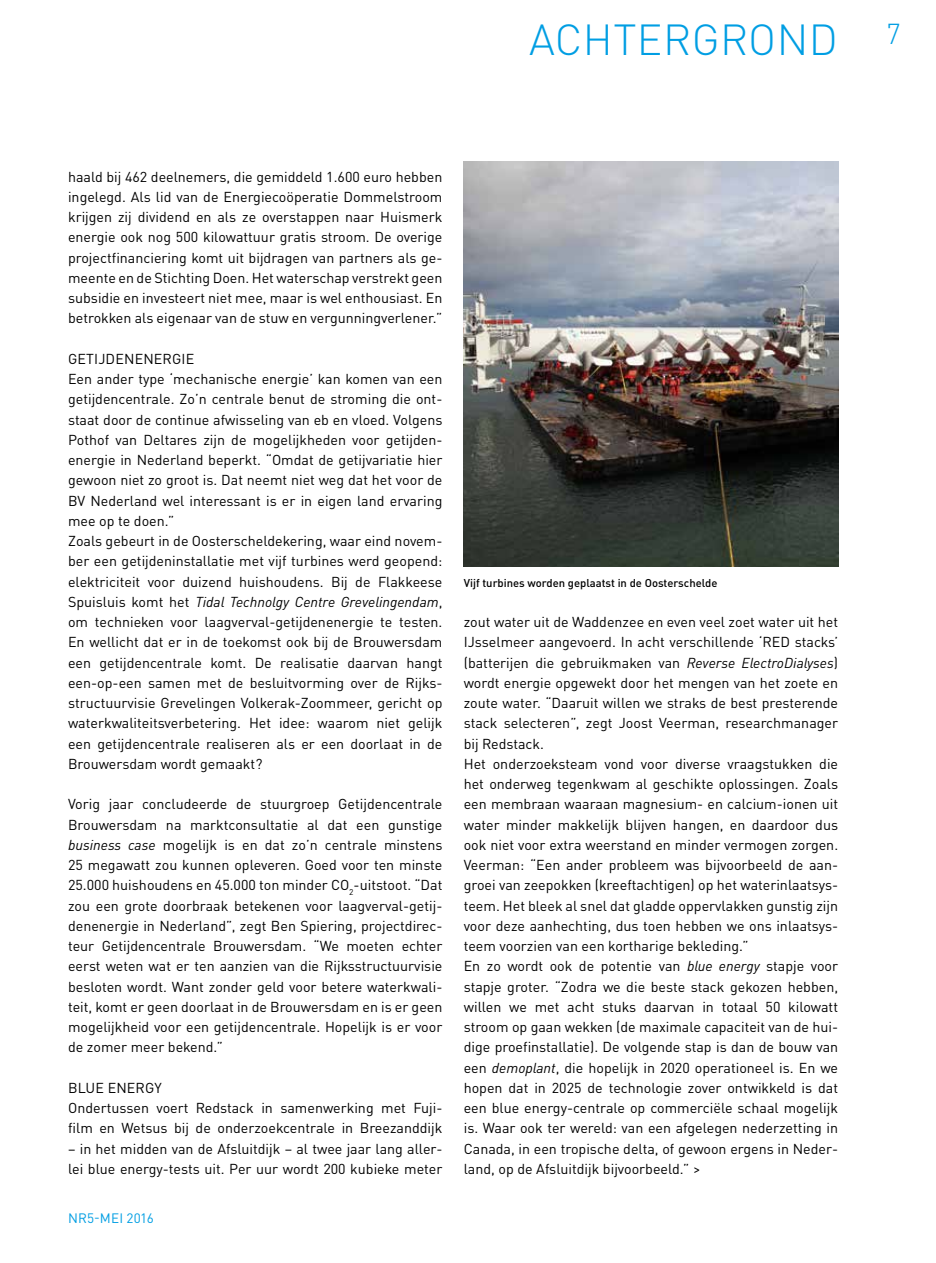
<style>
.page{position:relative;width:936px;height:1263px;background:#fff}
.page>*{position:absolute;margin:0;border:0;box-sizing:border-box;transform-origin:0 0}
.t1{font:300 42.9px "DIN Pro";letter-spacing:.01em;color:#009ee3}
.t2{font:14.25px/20.2px "DIN Pro";color:#000}
.t3{font:13.5px "DIN Pro";letter-spacing:.01em;color:#009ee3}
.t4{font:500 11.25px "DIN Pro";color:#000}
.s1{font-style:italic}
</style>
<div class="page">
<img style="left:463px;top:162px;width:375px;height:404px">
<h1 class="t1" style="left:529px;top:6px;width:373px">ACHTERGROND <sup>7</sup></h1>
<p class="t2" style="left:68px;top:165px;width:376px;text-align:justify">haald bij 462 deelnemers, die gemiddeld 1.600 euro hebben ingelegd. Als lid van de Energiecoöperatie Dommelstroom krijgen zij dividend en als ze overstappen naar Huismerk energie ook nog 500 kilowattuur gratis stroom. De overige projectfinanciering komt uit bijdragen van partners als ge&shy;meente en de Stichting Doen. Het waterschap verstrekt geen subsidie en investeert niet mee, maar is wel enthousiast. En betrokken als eigenaar van de stuw en vergunningverlener.”</p>
<p class="t2" style="left:68px;top:347px;width:376px">GETIJDENENERGIE<br>Een ander type ‘mechanische energie’ kan komen van een getijdencentrale. Zo’n centrale benut de stroming die ont&shy;staat door de continue afwisseling van eb en vloed. Volgens Pothof van Deltares zijn de mogelijkheden voor getijden&shy;energie in Nederland beperkt. “Omdat de getijvariatie hier gewoon niet zo groot is. Dat neemt niet weg dat het voor de BV Nederland wel interessant is er in eigen land ervaring mee op te doen.”<br>Zoals gebeurt in de Oosterscheldekering, waar eind novem&shy;ber een getijdeninstallatie met vijf turbines werd geopend: elektriciteit voor duizend huishoudens. Bij de Flakkeese Spuisluis komt het <span class="s1">Tidal Technolgy Centre Grevelingendam</span>, om technieken voor laagverval-getijdenenergie te testen.<br>En wellicht dat er in de toekomst ook bij de Brouwersdam een getijdencentrale komt. De realisatie daarvan hangt een-op-een samen met de besluitvorming over de Rijks&shy;structuurvisie Grevelingen Volkerak-Zoommeer, gericht op waterkwaliteitsverbetering. Het idee: waarom niet gelijk een getijdencentrale realiseren als er een doorlaat in de Brouwersdam wordt gemaakt?</p>
<p class="t2" style="left:68px;top:793px;width:376px;text-align:justify">Vorig jaar concludeerde de stuurgroep Getijdencentrale Brouwersdam na marktconsultatie al dat een gunstige <span class="s1">business case</span> mogelijk is en dat zo’n centrale minstens 25 megawatt zou kunnen opleveren. Goed voor ten minste 25.000 huishoudens en 45.000 ton minder CO<sub>2</sub>-uitstoot. “Dat zou een grote doorbraak betekenen voor laagverval-getij&shy;denenergie in Nederland”, zegt Ben Spiering, projectdirec&shy;teur Getijdencentrale Brouwersdam. “We moeten echter eerst weten wat er ten aanzien van die Rijksstructuurvisie besloten wordt. Want zonder geld voor betere waterkwali&shy;teit, komt er geen doorlaat in de Brouwersdam en is er geen mogelijkheid voor een getijdencentrale. Hopelijk is er voor de zomer meer bekend.”</p>
<p class="t2" style="left:68px;top:1076px;width:376px">BLUE ENERGY<br>Ondertussen voert Redstack in samenwerking met Fuji&shy;film en Wetsus bij de onderzoekcentrale in Breezanddijk</p>
<p class="t2" style="left:68px;top:1137px;width:376px">– in het midden van de Afsluitdijk – al twee jaar lang aller&shy;lei blue energy-tests uit. Per uur wordt 200 kubieke meter</p>
<p class="t3" style="left:68px;top:1208px;width:87px">NR5-MEI 2016</p>
<p class="t4" style="left:463px;top:573px;width:255px">Vijf turbines worden geplaatst in de Oosterschelde</p>
<p class="t2" style="left:463px;top:610px;width:376px">zout water uit de Waddenzee en even veel zoet water uit het IJsselmeer aangevoerd. In acht verschillende ‘RED stacks’ (batterijen die gebruikmaken van <span class="s1">Reverse ElectroDialyses</span>) wordt energie opgewekt door het mengen van het zoete en zoute water. “Daaruit willen we straks de best presterende stack selecteren”, zegt Joost Veerman, researchmanager bij Redstack.<br>Het onderzoeksteam vond voor diverse vraagstukken die het onderweg tegenkwam al geschikte oplossingen. Zoals een membraan waaraan magnesium- en calcium-ionen uit water minder makkelijk blijven hangen, en daardoor dus ook niet voor extra weerstand en minder vermogen zorgen.<br>Veerman: “Een ander probleem was bijvoorbeeld de aan&shy;groei van zeepokken (kreeftachtigen) op het waterinlaatsys&shy;teem. Het bleek al snel dat gladde oppervlakken gunstig zijn voor deze aanhechting, dus toen hebben we ons inlaatsys&shy;teem voorzien van een kortharige bekleding.”<br>En zo wordt ook de potentie van <span class="s1">blue energy</span> stapje voor stapje groter. “Zodra we die beste stack gekozen hebben, willen we met acht stuks daarvan in totaal 50 kilowatt stroom op gaan wekken (de maximale capaciteit van de hui&shy;dige proefinstallatie). De volgende stap is dan de bouw van een <span class="s1">demoplant</span>, die hopelijk in 2020 operationeel is. En we hopen dat in 2025 de technologie zover ontwikkeld is dat een blue energy-centrale op commerciële schaal mogelijk is. Waar ook ter wereld: van een afgelegen nederzetting in Canada, in een tropische delta, of gewoon ergens in Neder&shy;land, op de Afsluitdijk bijvoorbeeld.” &gt;</p>
</div>
